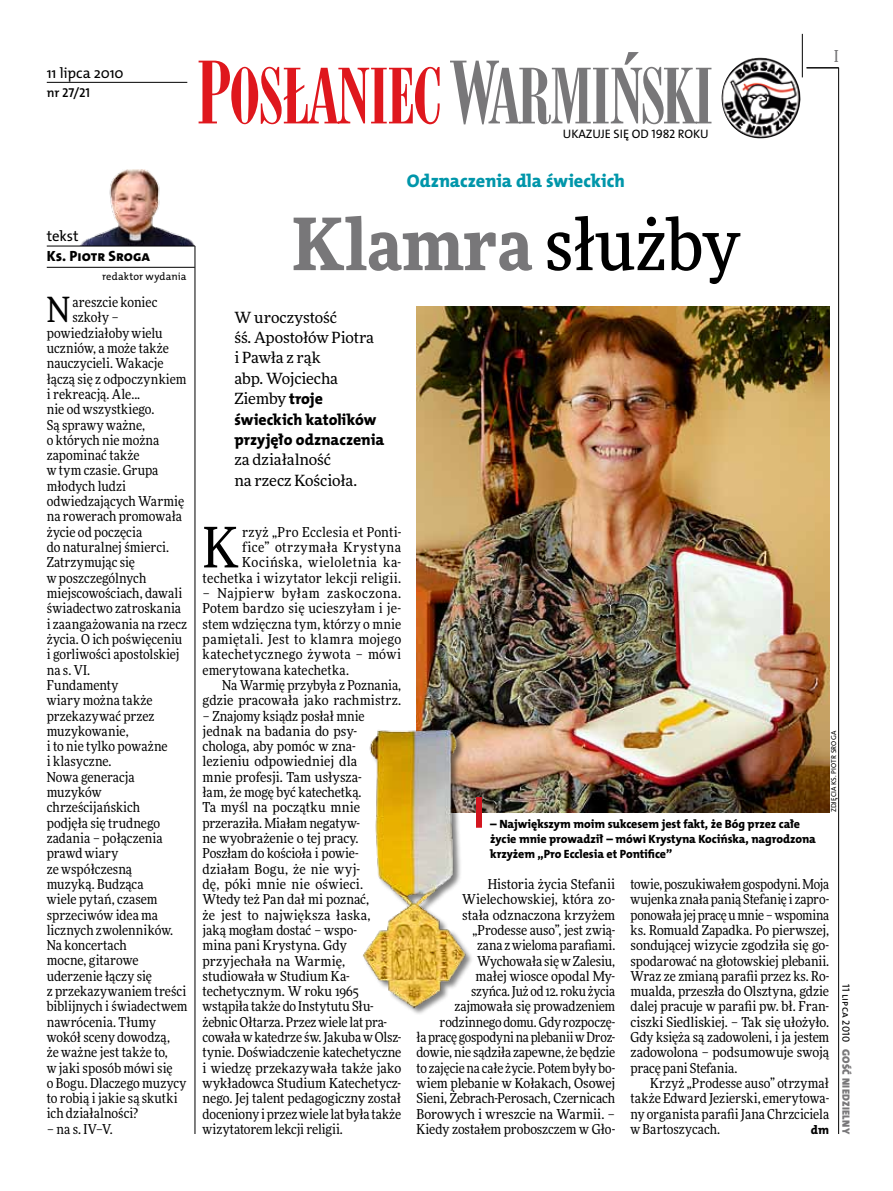
<style>
.page{position:relative;width:893px;height:1191px;background:#fff}
.page>*{position:absolute;margin:0;border:0;box-sizing:border-box;transform-origin:0 0}
.t1{font:900 72px "Freeday Narrow";color:#787779}
.t2{font:55.95px "Freeday Narrow News";color:#000}
.t3{font:34.8px "Freeday Narrow News";color:#000}
.t4{font:18.3px "The Mix HP8 Ex Bld";letter-spacing:-.005em;color:#0096aa}
.t5{font:500 16.5px "Freeday Narrow";color:#787779;scale:.9 1}
.t6{font:15.75px/20.4px "The Mix HP8 Ex Bld";letter-spacing:-.005em;color:#000}
.t7{font:15.45px/20.4px "Freeday News";letter-spacing:-.005em;color:#000}
.t8{font:14.85px "The Mix HP5 Plain";letter-spacing:-.005em;color:#000}
.t9{font:14.85px "The Mix HP8 Ex Bld";color:#000}
.t10{font:13.65px/15.3px "Freeday Narrow News";color:#000;text-align:justify}
.t11{font:13.65px/15.3px "Freeday Narrow News";letter-spacing:.025em;color:#000;text-align:right}
.t12{font:12.9px "The Mix HP6 Se Bld";color:#000}
.t13{font:12.3px "The Mix HP5 Plain";letter-spacing:-.005em;color:#000}
.t14{font:12.3px "The Mix HP8 Ex Bld";color:#000}
.t15{font:12px/15.3px "The Mix HP8 Ex Bld";letter-spacing:-.005em;color:#000}
.t16{font:10.5px "The Mix HP5 Plain";letter-spacing:.015em;color:#000}
.t17{font:10.5px "The Mix HP9 Blk";letter-spacing:.025em;color:#787779}
.t18{font:7.2px "The Mix HP5 Plain";color:#000}
.s1{font-weight:500;color:#000}
.s2{font-family:"The Mix HP8 Ex Bld";font-size:15.75px}
</style>
<div class="page">
<hr style="left:838px;top:68px;width:1px;height:1066px;background:#000">
<hr style="left:802px;top:34px;width:1px;height:43px;background:#000">
<hr style="left:806px;top:68px;width:33px;height:1px;background:#000">
<svg style="left:450px;top:52px;width:261px;height:72px"></svg>
<svg style="left:199px;top:61px;width:241px;height:63px"></svg>
<img style="left:722px;top:58px;width:80px;height:81px">
<img style="left:76px;top:169px;width:119px;height:77px">
<hr style="left:47px;top:246px;width:148px;height:1px;background:#000">
<hr style="left:47px;top:267px;width:148px;height:1px;background:#000">
<hr style="left:195px;top:246px;width:1px;height:888px;background:#000">
<hr style="left:47px;top:82px;width:140px;height:1px;background:#000">
<img style="left:417px;top:307px;width:412px;height:505px">
<img style="left:363px;top:720px;width:118px;height:294px">
<div style="left:476px;top:797px;width:6px;height:30px;background:#d3151f"></div>
<p class="t8" style="left:47px;top:63px;width:78px">11 lipca 2010</p>
<p class="t12" style="left:47px;top:85px;width:45px">nr 27/21</p>
<p class="t8" style="left:47px;top:227px;width:33px">tekst</p>
<p class="t9" style="left:47px;top:247px;width:105px">Ks. Piotr Sroga</p>
<p class="t16" style="left:102px;top:270px;width:86px">redaktor wydania</p>
<h3 class="t3" style="left:47px;top:289px;width:25px">N</h3>
<p class="t10" style="left:72px;top:294px;width:86px">areszcie koniec</p>
<p class="t10" style="left:72px;top:310px;width:48px">szkoły –</p>
<p class="t10" style="left:47px;top:325px;width:118px">powiedziałoby wielu</p>
<p class="t10" style="left:47px;top:340px;width:124px">uczniów, a może także</p>
<p class="t10" style="left:47px;top:356px;width:118px">nauczycieli. Wakacje</p>
<p class="t10" style="left:47px;top:371px;width:141px">łączą się z odpoczynkiem</p>
<p class="t10" style="left:47px;top:386px;width:95px">i rekreacją. Ale...</p>
<p class="t10" style="left:47px;top:401px;width:109px">nie od wszystkiego.</p>
<p class="t10" style="left:47px;top:417px;width:100px">Są sprawy ważne,</p>
<p class="t10" style="left:47px;top:432px;width:114px">o których nie można</p>
<p class="t10" style="left:47px;top:447px;width:94px">zapominać także</p>
<p class="t10" style="left:47px;top:463px;width:113px">w tym czasie. Grupa</p>
<p class="t10" style="left:47px;top:478px;width:81px">młodych ludzi</p>
<p class="t10" style="left:47px;top:493px;width:139px">odwiedzających Warmię</p>
<p class="t10" style="left:47px;top:509px;width:137px">na rowerach promowała</p>
<p class="t10" style="left:47px;top:524px;width:97px">życie od poczęcia</p>
<p class="t10" style="left:47px;top:539px;width:124px">do naturalnej śmierci.</p>
<p class="t10" style="left:47px;top:554px;width:90px">Zatrzymując się</p>
<p class="t10" style="left:47px;top:570px;width:101px">w poszczególnych</p>
<p class="t10" style="left:47px;top:585px;width:137px">miejscowościach, dawali</p>
<p class="t10" style="left:47px;top:600px;width:136px">świadectwo zatroskania</p>
<p class="t10" style="left:47px;top:616px;width:142px">i zaangażowania na rzecz</p>
<p class="t10" style="left:47px;top:631px;width:137px">życia. O ich poświęceniu</p>
<p class="t10" style="left:47px;top:646px;width:134px">i gorliwości apostolskiej</p>
<p class="t10" style="left:47px;top:662px;width:45px">na s. VI.</p>
<p class="t10" style="left:47px;top:677px;width:73px">Fundamenty</p>
<p class="t10" style="left:47px;top:692px;width:107px">wiary można także</p>
<p class="t10" style="left:47px;top:708px;width:109px">przekazywać przez</p>
<p class="t10" style="left:47px;top:723px;width:83px">muzykowanie,</p>
<p class="t10" style="left:47px;top:738px;width:122px">i to nie tylko poważne</p>
<p class="t10" style="left:47px;top:753px;width:66px">i klasyczne.</p>
<p class="t10" style="left:47px;top:769px;width:89px">Nowa generacja</p>
<p class="t10" style="left:47px;top:784px;width:56px">muzyków</p>
<p class="t10" style="left:47px;top:799px;width:95px">chrześcijańskich</p>
<p class="t10" style="left:47px;top:815px;width:115px">podjęła się trudnego</p>
<p class="t10" style="left:47px;top:830px;width:117px">zadania – połączenia</p>
<p class="t10" style="left:47px;top:845px;width:73px">prawd wiary</p>
<p class="t10" style="left:47px;top:861px;width:87px">ze współczesną</p>
<p class="t10" style="left:47px;top:876px;width:98px">muzyką. Budząca</p>
<p class="t10" style="left:47px;top:891px;width:112px">wiele pytań, czasem</p>
<p class="t10" style="left:47px;top:907px;width:113px">sprzeciwów idea ma</p>
<p class="t10" style="left:47px;top:922px;width:128px">licznych zwolenników.</p>
<p class="t10" style="left:47px;top:937px;width:82px">Na koncertach</p>
<p class="t10" style="left:47px;top:952px;width:93px">mocne, gitarowe</p>
<p class="t10" style="left:47px;top:968px;width:107px">uderzenie łączy się</p>
<p class="t10" style="left:47px;top:983px;width:141px">z przekazywaniem treści</p>
<p class="t10" style="left:47px;top:998px;width:142px">biblijnych i świadectwem</p>
<p class="t10" style="left:47px;top:1014px;width:111px">nawrócenia. Tłumy</p>
<p class="t10" style="left:47px;top:1029px;width:125px">wokół sceny dowodzą,</p>
<p class="t10" style="left:47px;top:1044px;width:123px">że ważne jest także to,</p>
<p class="t10" style="left:47px;top:1060px;width:127px">w jaki sposób mówi się</p>
<p class="t10" style="left:47px;top:1075px;width:141px">o Bogu. Dlaczego muzycy</p>
<p class="t10" style="left:47px;top:1090px;width:132px">to robią i jakie są skutki</p>
<p class="t10" style="left:47px;top:1105px;width:93px">ich działalności?</p>
<p class="t10" style="left:47px;top:1121px;width:68px">– na s. IV–V.</p>
<p class="t13" style="left:563px;top:126px;width:147px">UKAZUJE SIĘ OD 1982 ROKU</p>
<h3 class="t4" style="left:407px;top:169px;width:219px">Odznaczenia dla świeckich</h3>
<h1 class="t1" style="left:292px;top:197px;width:449px">Klamra <span class="s1">służby</span></h1>
<p class="t7" style="left:234px;top:306px;width:141px">W uroczystość<br>śś. Apostołów Piotra i Pawła z rąk<br>abp. Wojciecha<br>Ziemby <span class="s2">troje</span></p>
<p class="t6" style="left:234px;top:409px;width:151px">świeckich katolików przyjęło odznaczenia</p>
<p class="t7" style="left:234px;top:449px;width:124px">za działalność<br>na rzecz Kościoła.</p>
<p class="t5" style="left:834px;top:46px;width:6px">I</p>
<p class="t11" style="left:203px;top:524px;width:200px">rzyż „Pro Ecclesia et Ponti-<br>fice” otrzymała Krystyna<br>Kocińska, wieloletnia ka&shy;techetka i wizytator lekcji religii.</p>
<p class="t10" style="left:203px;top:585px;width:200px">– Najpierw byłam zaskoczona.<br>Potem bardzo się ucieszyłam i je&shy;stem wdzięczna tym, którzy o mnie pamiętali. Jest to klamra mojego katechetycznego żywota – mówi emerytowana katechetka.</p>
<p class="t10" style="left:203px;top:677px;width:200px;text-align:right">Na Warmię przybyła z Poznania, gdzie pracowała jako rachmistrz.</p>
<p class="t10" style="left:203px;top:708px;width:200px;text-align:left">– Znajomy ksiądz posłał mnie jednak na badania do psy&shy;chologa, aby pomóc w zna&shy;lezieniu odpowiedniej dla<br>mnie profesji. Tam usłysza-<br>łam, że mogę być katechetką.<br>Ta myśl na początku mnie przeraziła. Miałam negatyw-<br>ne wyobrażenie o tej pracy.<br>Poszłam do kościoła i powie&shy;działam Bogu, że nie wyj-<br>dę, póki mnie nie oświeci.<br>Wtedy też Pan dał mi poznać,<br>że jest to największa łaska,<br>jaką mogłam dostać – wspo-<br>mina pani Krystyna. Gdy przyjechała na Warmię, studiowała w Studium Ka&shy;techetycznym. W roku 1965 wstąpiła także do Instytutu Słu&shy;żebnic Ołtarza. Przez wiele lat pra&shy;cowała w katedrze św. Jakuba w Olsz&shy;tynie. Doświadczenie katechetyczne i wiedzę przekazywała także jako wykładowca Studium Katechetycz&shy;nego. Jej talent pedagogiczny został doceniony i przez wiele lat była także wizytatorem lekcji religii.</p>
<h2 class="t2" style="left:203px;top:513px;width:38px">K</h2>
<p class="t15" style="left:490px;top:816px;width:327px">– Największym moim sukcesem jest fakt, że Bóg przez całe życie mnie prowadził – mówi Krystyna Kocińska, nagrodzona krzyżem „Pro Ecclesia et Pontifice”</p>
<p class="t18" style="left:829px;top:812px;width:82px;rotate:-90deg">zdjęcia ks. Piotr Sroga</p>
<p class="t10" style="left:417px;top:876px;width:200px;text-align:right">Historia życia Stefanii<br>Wielechowskiej, która zo-<br>stała odznaczona krzyżem „Prodesse auso”, jest zwią-<br>zana z wieloma parafiami.<br>Wychowała się w Zalesiu,<br>małej wiosce opodal My-<br>szyńca. Już od 12. roku życia zajmowała się prowadzeniem rodzinnego domu. Gdy rozpoczę-<br>ła pracę gospodyni na plebanii w Droz&shy;dowie, nie sądziła zapewne, że będzie to zajęcie na całe życie. Potem były bo&shy;wiem plebanie w Kołakach, Osowej<br>Sieni, Żebrach-Perosach, Czernicach<br>Borowych i wreszcie na Warmii. –<br>Kiedy zostałem proboszczem w Gło-</p>
<p class="t10" style="left:630px;top:876px;width:200px">towie, poszukiwałem gospodyni. Moja wujenka znała panią Stefanię i zapro&shy;ponowała jej pracę u mnie – wspomina ks. Romuald Zapadka. Po pierwszej, sondującej wizycie zgodziła się go&shy;spodarować na głotowskiej plebanii.<br>Wraz ze zmianą parafii przez ks. Ro&shy;mualda, przeszła do Olsztyna, gdzie dalej pracuje w parafii pw. bł. Fran&shy;ciszki Siedliskiej. – Tak się ułożyło.<br>Gdy księża są zadowoleni, i ja jestem zadowolona – podsumowuje swoją pracę pani Stefania.</p>
<p class="t10" style="left:630px;top:1075px;width:200px;text-indent:20px">Krzyż „Prodesse auso” otrzymał także Edward Jezierski, emerytowa&shy;ny organista parafii Jana Chrzciciela w Bartoszycach.</p>
<p class="t14" style="left:811px;top:1122px;width:20px">dm</p>
<p class="t16" style="left:853px;top:984px;width:60px;rotate:90deg">11 lipca 2010</p>
<p class="t17" style="left:853px;top:1049px;width:86px;rotate:90deg">Gość Niedzielny</p>
</div>
